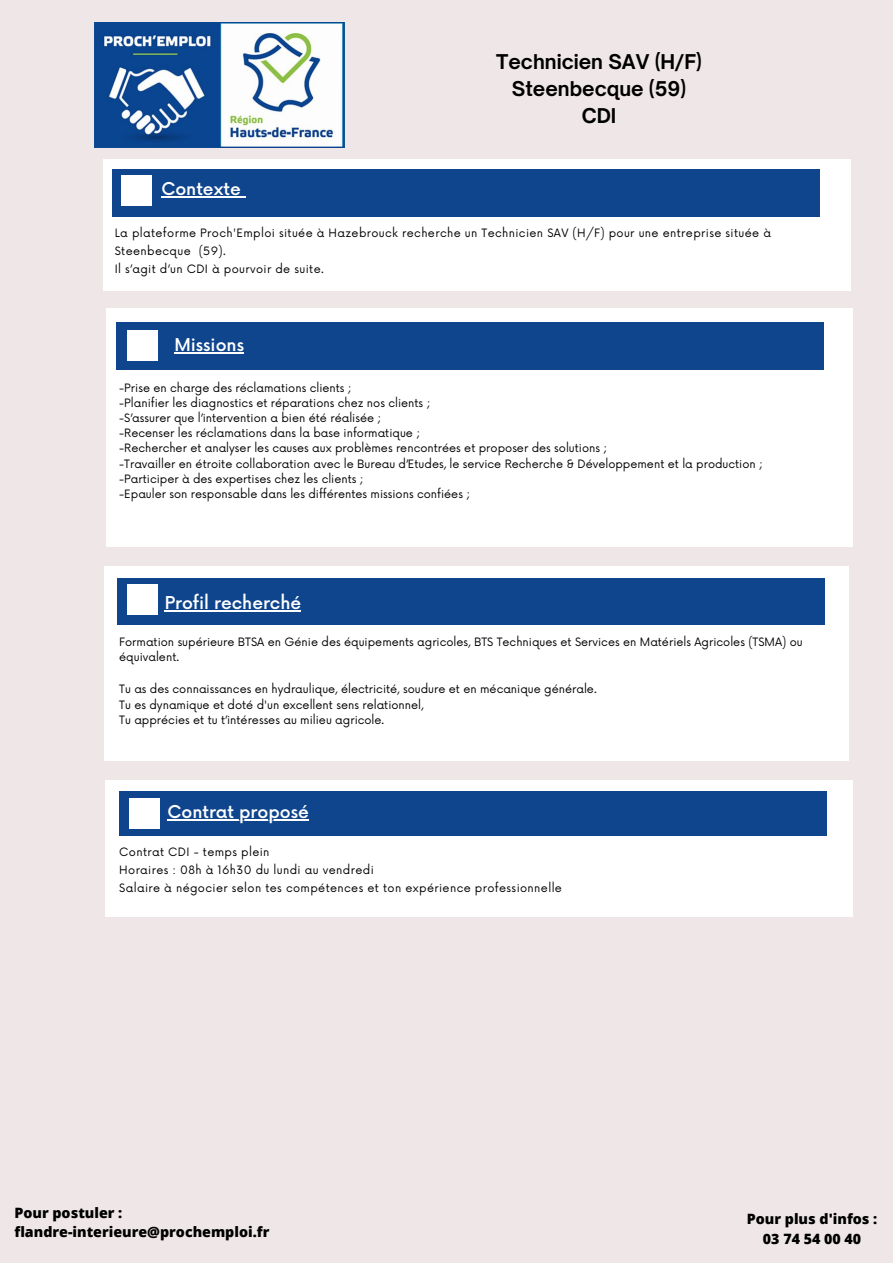
<style>
.page{position:relative;width:893px;height:1263px;background:#efe7e7}
.page>*{position:absolute;margin:0;border:0;box-sizing:border-box;transform-origin:0 0}
.t1{font:700 19.5px "Open Sauce One";color:#000}
.t2{font:500 17.25px "Now";color:#fff}
.t3{font:800 14.25px "Open Sans";color:#000}
.t4{font:11.25px/15.8px "Now";color:#000}
.t5{font:11.25px/18px "Now";letter-spacing:.035em;color:#000}
</style>
<div class="page">
<div style="left:106px;top:308px;width:746px;height:239px;background:#fff"></div>
<div style="left:103px;top:160px;width:747px;height:131px;background:#fff"></div>
<div style="left:112px;top:169px;width:707px;height:47px;background:#0f458d"></div>
<div style="left:121px;top:176px;width:31px;height:30px;background:#fff"></div>
<div style="left:116px;top:322px;width:708px;height:48px;background:#0f458d"></div>
<div style="left:127px;top:331px;width:30px;height:30px;background:#fff"></div>
<img style="left:94px;top:22px;width:250px;height:125px">
<hr style="left:161px;top:196px;width:80px;height:2px;background:#fff">
<hr style="left:174px;top:352px;width:70px;height:2px;background:#fff">
<div style="left:104px;top:566px;width:745px;height:195px;background:#fff"></div>
<div style="left:117px;top:578px;width:708px;height:47px;background:#0f458d"></div>
<hr style="left:165px;top:610px;width:136px;height:1px;background:#fff">
<div style="left:127px;top:584px;width:31px;height:31px;background:#fff"></div>
<div style="left:105px;top:780px;width:747px;height:137px;background:#fff"></div>
<div style="left:119px;top:791px;width:707px;height:44px;background:#0f458d"></div>
<div style="left:129px;top:798px;width:30px;height:31px;background:#fff"></div>
<hr style="left:167px;top:819px;width:142px;height:1px;background:#fff">
<p class="t2" style="left:161px;top:180px;width:81px">Contexte</p>
<p class="t1" style="left:496px;top:49px;width:207px">Technicien SAV (H/F)</p>
<p class="t1" style="left:512px;top:76px;width:176px">Steenbecque (59)</p>
<p class="t1" style="left:582px;top:103px;width:36px">CDI</p>
<p class="t5" style="left:115px;top:224px;width:657px">La plateforme Proch'Emploi située à Hazebrouck recherche un Technicien SAV (H/F) pour une entreprise située à<br>Steenbecque (59).</p>
<p class="t5" style="left:115px;top:260px;width:210px">Il s’agit d’un CDI à pourvoir de suite.</p>
<p class="t2" style="left:174px;top:335px;width:71px">Missions</p>
<p class="t4" style="left:119px;top:380px;width:234px">-Prise en charge des réclamations clients ;</p>
<p class="t4" style="left:119px;top:395px;width:313px">-Planifier les diagnostics et réparations chez nos clients ;</p>
<p class="t4" style="left:119px;top:411px;width:264px">-S’assurer que l’intervention a bien été réalisée ;</p>
<p class="t4" style="left:119px;top:426px;width:302px">-Recenser les réclamations dans la base informatique ;</p>
<p class="t4" style="left:119px;top:441px;width:489px">-Rechercher et analyser les causes aux problèmes rencontrées et proposer des solutions ;</p>
<p class="t4" style="left:119px;top:456px;width:645px">-Travailler en étroite collaboration avec le Bureau d’Etudes, le service Recherche &amp; Développement et la production ;</p>
<p class="t4" style="left:119px;top:471px;width:246px">-Participer à des expertises chez les clients ;</p>
<p class="t4" style="left:119px;top:486px;width:352px">-Epauler son responsable dans les différentes missions confiées ;</p>
<p class="t2" style="left:165px;top:593px;width:138px">Profil recherché</p>
<p class="t4" style="left:119px;top:634px;width:685px">Formation supérieure BTSA en Génie des équipements agricoles, BTS Techniques et Services en Matériels Agricoles (TSMA) ou équivalent.</p>
<p class="t4" style="left:119px;top:681px;width:479px">Tu as des connaissances en hydraulique, électricité, soudure et en mécanique générale.</p>
<p class="t4" style="left:119px;top:697px;width:306px">Tu es dynamique et doté d'un excellent sens relationnel,</p>
<p class="t4" style="left:119px;top:713px;width:266px">Tu apprécies et tu t’intéresses au milieu agricole.</p>
<p class="t2" style="left:167px;top:802px;width:143px">Contrat proposé</p>
<p class="t5" style="left:119px;top:843px;width:152px">Contrat CDI - temps plein</p>
<p class="t5" style="left:119px;top:861px;width:256px">Horaires : 08h à 16h30 du lundi au vendredi</p>
<p class="t5" style="left:119px;top:879px;width:444px">Salaire à négocier selon tes compétences et ton expérience professionnelle</p>
<p class="t3" style="left:14px;top:1202px;width:109px">Pour postuler :</p>
<p class="t3" style="left:14px;top:1222px;width:256px">flandre-interieure@prochemploi.fr</p>
<p class="t3" style="left:747px;top:1209px;width:132px">Pour plus d'infos :</p>
<p class="t3" style="left:763px;top:1229px;width:100px">03 74 54 00 40</p>
</div>
